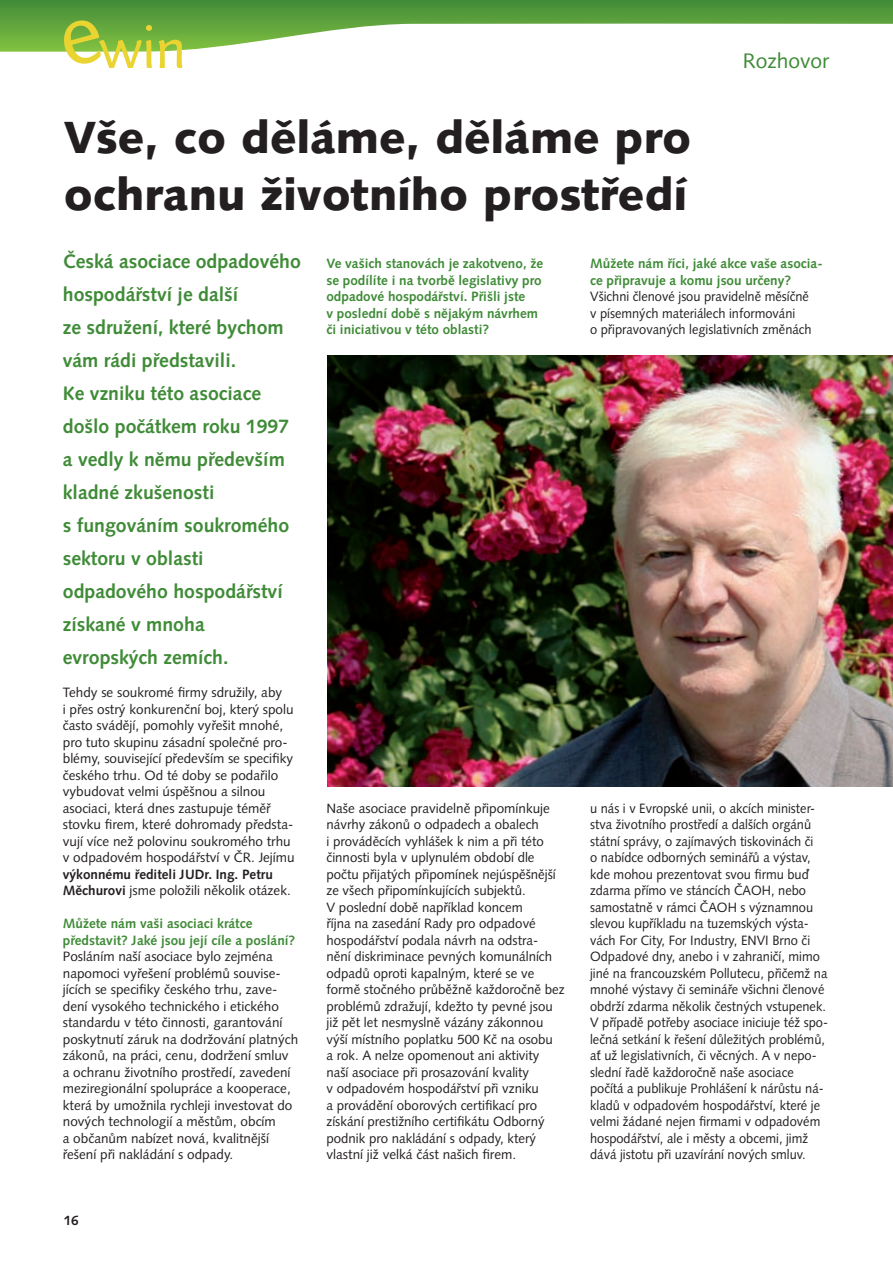
<style>
.page{position:relative;width:893px;height:1263px;background:#fff}
.page>*{position:absolute;margin:0;border:0;box-sizing:border-box;transform-origin:0 0}
.t1{font:59.7px "Linotype Finnegan";color:#e9d432}
.t2{font:900 45px/57px "Syntax CE";color:#231f20}
.t3{font:21px "Syntax CE";color:#3f8b37}
.t4{font:700 19.5px/33px "Syntax CE";color:#3f8b37}
.t5{font:13.5px/16.5px "Syntax CE";color:#231f20}
.t6{font:13.5px/16.5px "Syntax CE";color:#231f20;scale:.95 1}
.t7{font:700 13.5px/16.5px "Syntax CE";color:#3f8b37}
.t8{font:700 13.5px/16.5px "Syntax CE";color:#231f20}
.s1{font-weight:400}
</style>
<div class="page">
<svg style="left:0;top:0;width:893px;height:52px"></svg>
<img style="left:328px;top:355px;width:565px;height:431px">
<svg style="left:60px;top:17px;width:45px;height:35px;background:#6eb040"></svg>
<h1 class="t1" style="left:99px;top:13px;width:89px">win</h1>
<h2 class="t2" style="left:64px;top:112px;width:629px">Vše, co děláme, děláme pro ochranu životního prostředí</h2>
<h3 class="t3" style="left:743px;top:48px;width:88px">Rozhovor</h3>
<p class="t4" style="left:63px;top:247px;width:240px">Česká asociace odpadového hospodářství je další<br>ze sdružení, které bychom vám rádi představili.<br>Ke vzniku této asociace došlo počátkem roku 1997 a vedly k němu především kladné zkušenosti<br>s fungováním soukromého sektoru v oblasti odpadového hospodářství získané v mnoha evropských zemích.</p>
<p class="t5" style="left:63px;top:684px;width:233px">Tehdy se soukromé firmy sdružily, aby<br>i přes ostrý konkurenční boj, který spolu často svádějí, pomohly vyřešit mnohé, pro tuto skupinu zásadní společné pro&shy;blémy, související především se specifiky českého trhu. Od té doby se podařilo vybudovat velmi úspěšnou a silnou asociaci, která dnes zastupuje téměř stovku firem, které dohromady předsta&shy;vují více než polovinu soukromého trhu v odpadovém hospodářství v ČR. Jejímu</p>
<p class="t8" style="left:63px;top:867px;width:230px">výkonnému řediteli JUDr. Ing. Petru<br>Měchurovi <span class="s1">jsme položili několik otázek.</span></p>
<p class="t7" style="left:63px;top:917px;width:234px">Můžete nám vaši asociaci krátce představit? Jaké jsou její cíle a poslání?</p>
<p class="t5" style="left:63px;top:948px;width:237px">Posláním naší asociace bylo zejména napomoci vyřešení problémů souvise&shy;jících se specifiky českého trhu, zave&shy;dení vysokého technického i etického standardu v této činnosti, garantování poskytnutí záruk na dodržování platných zákonů, na práci, cenu, dodržení smluv a ochranu životního prostředí, zavedení meziregionální spolupráce a kooperace, která by umožnila rychleji investovat do nových technologií a městům, obcím<br>a občanům nabízet nová, kvalitnější řešení při nakládání s odpady.</p>
<p class="t8" style="left:64px;top:1214px;width:17px">16</p>
<p class="t7" style="left:326px;top:257px;width:218px">Ve vašich stanovách je zakotveno, že se podílíte i na tvorbě legislativy pro odpadové hospodářství. Přišli jste<br>v poslední době s nějakým návrhem či iniciativou v této oblasti?</p>
<p class="t7" style="left:590px;top:257px;width:234px">Můžete nám říci, jaké akce vaše asocia&shy;ce připravuje a komu jsou určeny?</p>
<p class="t6" style="left:590px;top:288px;width:235px">Všichni členové jsou pravidelně měsíčně v písemných materiálech informováni<br>o připravovaných legislativních změnách</p>
<p class="t5" style="left:326px;top:800px;width:240px">Naše asociace pravidelně připomínkuje návrhy zákonů o odpadech a obalech<br>i prováděcích vyhlášek k nim a při této činnosti byla v uplynulém období dle počtu přijatých připomínek nejúspěšnější ze všech připomínkujících subjektů.<br>V poslední době například koncem<br>října na zasedání Rady pro odpadové hospodářství podala návrh na odstra&shy;nění diskriminace pevných komunálních odpadů oproti kapalným, které se ve formě stočného průběžně každoročně bez problémů zdražují, kdežto ty pevné jsou již pět let nesmyslně vázány zákonnou výší místního poplatku 500 Kč na osobu<br>a rok. A nelze opomenout ani aktivity naší asociace při prosazování kvality<br>v odpadovém hospodářství při vzniku<br>a provádění oborových certifikací pro získání prestižního certifikátu Odborný podnik pro nakládání s odpady, který vlastní již velká část našich firem.</p>
<p class="t6" style="left:590px;top:800px;width:252px">u nás i v Evropské unii, o akcích minister&shy;stva životního prostředí a dalších orgánů státní správy, o zajímavých tiskovinách či<br>o nabídce odborných seminářů a výstav, kde mohou prezentovat svou firmu buď zdarma přímo ve stáncích ČAOH, nebo samostatně v rámci ČAOH s významnou slevou kupříkladu na tuzemských výsta&shy;vách For City, For Industry, ENVI Brno či Odpadové dny, anebo i v zahraničí, mimo jiné na francouzském Pollutecu, přičemž na mnohé výstavy či semináře všichni členové obdrží zdarma několik čestných vstupenek.<br>V případě potřeby asociace iniciuje též spo&shy;lečná setkání k řešení důležitých problémů, ať už legislativních, či věcných. A v nepo&shy;slední řadě každoročně naše asociace počítá a publikuje Prohlášení k nárůstu ná&shy;kladů v odpadovém hospodářství, které je velmi žádané nejen firmami v odpadovém hospodářství, ale i městy a obcemi, jimž dává jistotu při uzavírání nových smluv.</p>
</div>
